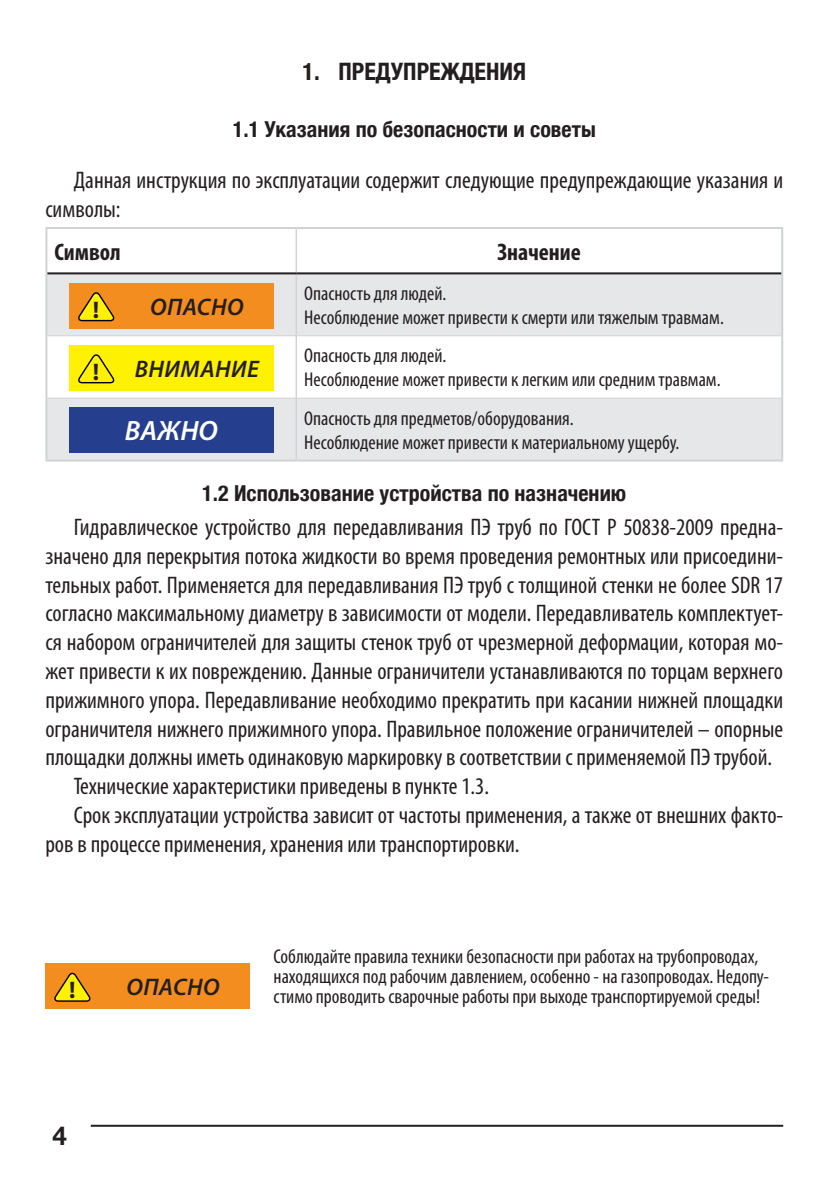
<style>
.page{position:relative;width:840px;height:1191px;background:#fff}
.page>*{position:absolute;margin:0;border:0;box-sizing:border-box;transform-origin:0 0}
.t1{font:italic 600 28px "Myriad Pro";color:#fff}
.t2{font:700 26px "Helvetica Neue";color:#231f20}
.text{font:condensed 24px/28.8px "Myriad Pro";color:#231f20}
.t3{font:italic 600 24px "Myriad Pro";letter-spacing:.02em;color:#231f20}
.t4{font:700 condensed 24px "Helvetica Neue";color:#231f20}
.t5{font:700 condensed 24px "Myriad Pro";color:#231f20}
.t6{font:700 24px "Myriad Pro";color:#231f20}
.subTitle{font:700 condensed 22px "Helvetica Neue";color:#231f20}
.t7{font:condensed 20px/20px "Myriad Pro";color:#231f20}
</style>
<div class="page">
<hr style="left:91px;top:1124px;width:691px;height:2px;background:#231f20">
<svg style="left:47px;top:274px;width:733px;height:185px;fill:#e6e7e9"></svg>
<hr style="left:45px;top:227px;width:251px;height:2px;background:#d1d2d4">
<hr style="left:45px;top:229px;width:2px;height:44px;background:#d1d2d4">
<hr style="left:296px;top:227px;width:486px;height:2px;background:#d1d2d4">
<hr style="left:780px;top:229px;width:2px;height:44px;background:#d1d2d4">
<hr style="left:45px;top:273px;width:2px;height:63px;background:#d1d2d4">
<hr style="left:780px;top:273px;width:2px;height:63px;background:#d1d2d4">
<hr style="left:45px;top:336px;width:2px;height:62px;background:#d1d2d4">
<hr style="left:780px;top:336px;width:2px;height:62px;background:#d1d2d4">
<hr style="left:45px;top:398px;width:2px;height:61px;background:#d1d2d4">
<hr style="left:780px;top:398px;width:2px;height:61px;background:#d1d2d4">
<hr style="left:45px;top:459px;width:251px;height:2px;background:#d1d2d4">
<hr style="left:296px;top:459px;width:486px;height:2px;background:#d1d2d4">
<hr style="left:295px;top:229px;width:2px;height:43px;background:#d1d2d4">
<hr style="left:295px;top:274px;width:2px;height:61px;background:#d1d2d4">
<hr style="left:295px;top:336px;width:2px;height:62px;background:#d1d2d4">
<hr style="left:295px;top:398px;width:2px;height:61px;background:#d1d2d4">
<hr style="left:47px;top:272px;width:249px;height:2px;background:#231f20">
<hr style="left:296px;top:272px;width:484px;height:2px;background:#231f20">
<hr style="left:47px;top:335px;width:249px;height:1px;background:#d1d2d4">
<hr style="left:296px;top:335px;width:484px;height:1px;background:#d1d2d4">
<hr style="left:47px;top:398px;width:249px;height:1px;background:#d1d2d4">
<hr style="left:296px;top:398px;width:484px;height:1px;background:#d1d2d4">
<div style="left:69px;top:407px;width:204px;height:45px;background:#253f8e"></div>
<div style="left:69px;top:345px;width:204px;height:45px;background:#fff101"></div>
<svg style="left:78px;top:354px;width:37px;height:30px"></svg>
<div style="left:69px;top:283px;width:204px;height:45px;background:#f48d1f"></div>
<svg style="left:78px;top:292px;width:37px;height:30px"></svg>
<div style="left:45px;top:963px;width:204px;height:45px;background:#f48d1f"></div>
<svg style="left:54px;top:972px;width:37px;height:30px"></svg>
<p class="t4" style="left:302px;top:51px;width:225px">1. ПРЕДУПРЕЖДЕНИЯ</p>
<p class="subTitle" style="left:233px;top:111px;width:364px">1.1 Указания по безопасности и советы</p>
<p class="text" style="left:45px;top:165px;width:739px;text-indent:28px">Данная инструкция по эксплуатации содержит следующие предупреждающие указания и символы:</p>
<p class="t5" style="left:54px;top:237px;width:68px">Символ</p>
<p class="t5" style="left:497px;top:237px;width:85px">Значение</p>
<p class="t7" style="left:304px;top:283px;width:143px">Опасность для людей.</p>
<p class="t7" style="left:304px;top:307px;width:421px">Несоблюдение может привести к смерти или тяжелым травмам.</p>
<p class="t7" style="left:304px;top:345px;width:143px">Опасность для людей.</p>
<p class="t7" style="left:304px;top:369px;width:417px">Несоблюдение может привести к легким или средним травмам.</p>
<p class="t7" style="left:304px;top:408px;width:271px">Опасность для предметов/оборудования.</p>
<p class="t7" style="left:304px;top:432px;width:376px">Несоблюдение может привести к материальному ущербу.</p>
<p class="t6" style="left:93px;top:294px;width:8px">!</p>
<p class="t3" style="left:150px;top:291px;width:95px">ОПАСНО</p>
<p class="t6" style="left:93px;top:356px;width:8px">!</p>
<p class="t3" style="left:135px;top:353px;width:126px">ВНИМАНИЕ</p>
<p class="t1" style="left:125px;top:413px;width:94px">ВАЖНО</p>
<p class="subTitle" style="left:202px;top:474px;width:425px">1.2 Использование устройства по назначению</p>
<p class="text" style="left:45px;top:512px;width:739px;text-align:justify;text-indent:28px">Гидравлическое устройство для передавливания ПЭ труб по ГОСТ Р 50838-2009 предна&shy;значено для перекрытия потока жидкости во время проведения ремонтных или присоедини&shy;тельных работ. Применяется для передавливания ПЭ труб с толщиной стенки не более SDR 17 согласно максимальному диаметру в зависимости от модели. Передавливатель комплектует&shy;ся набором ограничителей для защиты стенок труб от чрезмерной деформации, которая мо&shy;жет привести к их повреждению. Данные ограничители устанавливаются по торцам верхнего прижимного упора. Передавливание необходимо прекратить при касании нижней площадки ограничителя нижнего прижимного упора. Правильное положение ограничителей – опорные площадки должны иметь одинаковую маркировку в соответствии с применяемой ПЭ трубой.</p>
<p class="text" style="left:74px;top:771px;width:416px">Технические характеристики приведены в пункте 1.3.</p>
<p class="text" style="left:45px;top:800px;width:739px;text-indent:28px">Срок эксплуатации устройства зависит от частоты применения, а также от внешних факто&shy;ров в процессе применения, хранения или транспортировки.</p>
<p class="t6" style="left:69px;top:974px;width:8px">!</p>
<p class="t3" style="left:126px;top:971px;width:95px">ОПАСНО</p>
<p class="t2" style="left:52px;top:1115px;width:16px">4</p>
<p class="t7" style="left:273px;top:946px;width:497px">Соблюдайте правила техники безопасности при работах на трубопроводах, находящихся под рабочим давлением, особенно - на газопроводах. Недопу&shy;стимо проводить сварочные работы при выходе транспортируемой среды!</p>
</div>
